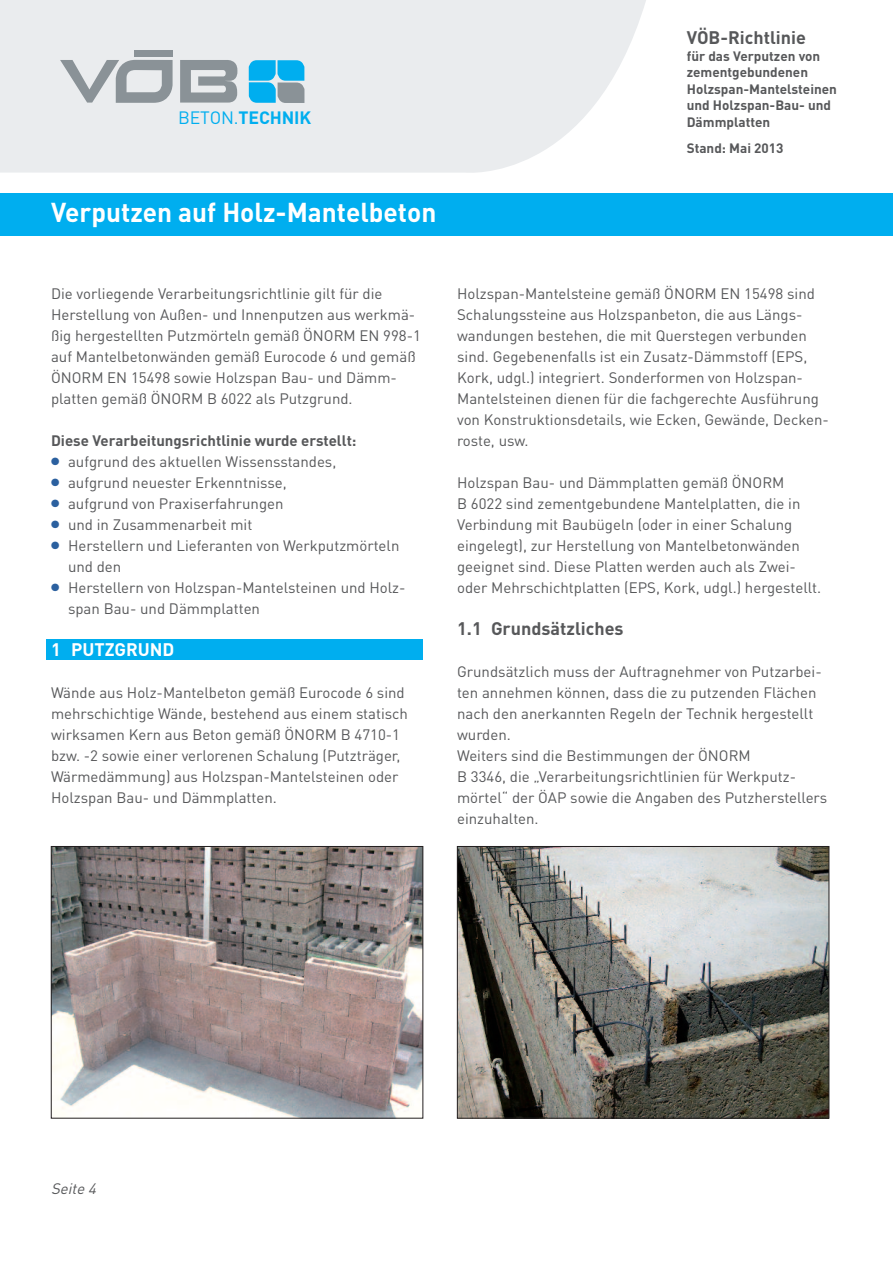
<style>
.page{position:relative;width:893px;height:1263px;background:#fff}
.page>*{position:absolute;margin:0;border:0;box-sizing:border-box;transform-origin:0 0}
.t1{font:700 27px "DINOT";color:#fff}
.t2{font:700 18px "DINOT";color:#57585a}
.t3{font:700 18px "DINOT";color:#fff}
.t4{font:700 17.7px "DINOT";letter-spacing:-.01em;color:#00aeef}
.t5{font:15px/21px "DINOT";color:#57585a}
.t6{font:700 15px "DINOT";color:#57585a}
.t7{font:italic 15px "DINOT";color:#57585a}
.t8{font:700 13.5px/16.5px "DINOT";color:#57585a}
.s1{font-weight:400}
.s2{color:#2b609f}
</style>
<div class="page">
<div style="left:46px;top:639px;width:377px;height:21px;background:#00aeef"></div>
<svg style="left:0;top:0;width:646px;height:173px;background:#ebedef"></svg>
<div style="left:134px;top:51px;width:38px;height:6px;background:#8a9297"></div>
<svg style="left:180px;top:60px;width:59px;height:43px;background:#a4aaae"></svg>
<svg style="left:60px;top:60px;width:113px;height:43px;background:#babfc3"></svg>
<svg style="left:249px;top:60px;width:55px;height:43px;background:#3bafdb"></svg>
<div style="left:0;top:193px;width:893px;height:43px;background:#00aeef"></div>
<img style="left:53px;top:848px;width:368px;height:268px">
<div style="left:51px;top:846px;width:372px;height:272px;border:1px solid #231f20"></div>
<img style="left:459px;top:848px;width:368px;height:268px">
<div style="left:457px;top:846px;width:372px;height:272px;border:1px solid #231f20"></div>
<p class="t4" style="left:178px;top:111px;width:134px"><span class="s1">BETON.</span>TECHNIK</p>
<h1 class="t1" style="left:51px;top:203px;width:387px">Verputzen auf Holz-Mantelbeton</h1>
<p class="t2" style="left:687px;top:31px;width:121px">VÖB-Richtlinie</p>
<p class="t8" style="left:687px;top:49px;width:152px">für das Verputzen von zementgebundenen<br>Holzspan-Mantelsteinen und Holzspan-Bau- und<br>Dämmplatten</p>
<p class="t8" style="left:687px;top:142px;width:98px">Stand: Mai 2013</p>
<p class="t5" style="left:51px;top:284px;width:371px">Die vorliegende Verarbeitungsrichtlinie gilt für die Herstellung von Außen- und Innenputzen aus werkmä&shy;ßig hergestellten Putzmörteln gemäß ÖNORM EN 998-1 auf Mantelbetonwänden gemäß Eurocode 6 und gemäß ÖNORM EN 15498 sowie Holzspan Bau- und Dämm&shy;platten gemäß ÖNORM B 6022 als Putzgrund.</p>
<p class="t6" style="left:51px;top:435px;width:307px">Diese Verarbeitungsrichtlinie wurde erstellt:</p>
<p class="t5" style="left:51px;top:452px;width:287px"><span class="s2">●</span> aufgrund des aktuellen Wissensstandes,</p>
<p class="t5" style="left:51px;top:473px;width:237px"><span class="s2">●</span> aufgrund neuester Erkenntnisse,</p>
<p class="t5" style="left:51px;top:494px;width:234px"><span class="s2">●</span> aufgrund von Praxiserfahrungen</p>
<p class="t5" style="left:51px;top:515px;width:203px"><span class="s2">●</span> und in Zusammenarbeit mit</p>
<p class="t5" style="left:68px;top:536px;width:333px;text-indent:-17px"><span class="s2">●</span> Herstellern und Lieferanten von Werkputzmörteln und den</p>
<p class="t5" style="left:68px;top:578px;width:339px;text-indent:-17px"><span class="s2">●</span> Herstellern von Holzspan-Mantelsteinen und Holz&shy;span Bau- und Dämmplatten</p>
<p class="t3" style="left:51px;top:643px;width:125px">1 PUTZGRUND</p>
<p class="t5" style="left:51px;top:683px;width:359px">Wände aus Holz-Mantelbeton gemäß Eurocode 6 sind mehrschichtige Wände, bestehend aus einem statisch wirksamen Kern aus Beton gemäß ÖNORM B 4710-1 bzw. -2 sowie einer verlorenen Schalung (Putzträger, Wärmedämmung) aus Holzspan-Mantelsteinen oder Holzspan Bau- und Dämmplatten.</p>
<p class="t5" style="left:457px;top:284px;width:373px">Holzspan-Mantelsteine gemäß ÖNORM EN 15498 sind Schalungssteine aus Holzspanbeton, die aus Längs&shy;wandungen bestehen, die mit Querstegen verbunden sind. Gegebenenfalls ist ein Zusatz-Dämmstoff (EPS, Kork, udgl.) integriert. Sonderformen von Holzspan-Mantelsteinen dienen für die fachgerechte Ausführung von Konstruktionsdetails, wie Ecken, Gewände, Decken&shy;roste, usw.</p>
<p class="t5" style="left:457px;top:473px;width:366px">Holzspan Bau- und Dämmplatten gemäß ÖNORM<br>B 6022 sind zementgebundene Mantelplatten, die in Verbindung mit Baubügeln (oder in einer Schalung eingelegt), zur Herstellung von Mantelbetonwänden geeignet sind. Diese Platten werden auch als Zwei&shy;oder Mehrschichtplatten (EPS, Kork, udgl.) hergestellt.</p>
<p class="t2" style="left:457px;top:622px;width:168px">1.1 Grundsätzliches</p>
<p class="t5" style="left:457px;top:662px;width:372px">Grundsätzlich muss der Auftragnehmer von Putzarbei&shy;ten annehmen können, dass die zu putzenden Flächen nach den anerkannten Regeln der Technik hergestellt wurden.<br>Weiters sind die Bestimmungen der ÖNORM<br>B 3346, die „Verarbeitungsrichtlinien für Werkputz&shy;mörtel“ der ÖAP sowie die Angaben des Putzherstellers einzuhalten.</p>
<p class="t7" style="left:51px;top:1183px;width:49px">Seite 4</p>
</div>
